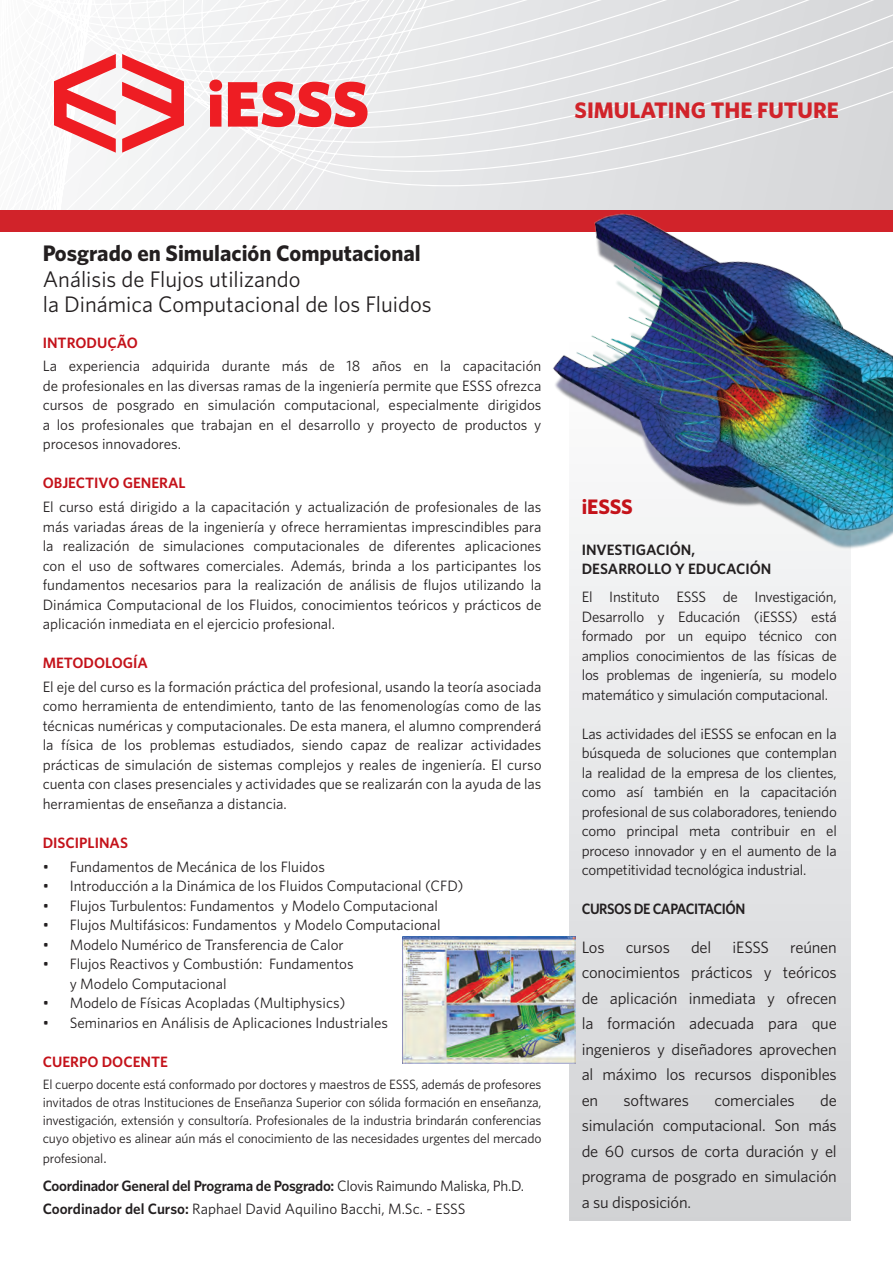
<style>
.page{position:relative;width:893px;height:1263px;background:#fff}
.page>*{position:absolute;margin:0;border:0;box-sizing:border-box;transform-origin:0 0}
.t1{font:22.5px/25.5px "Whitney";color:#231f20}
.t2{font:700 22.5px "Whitney";color:#231f20}
.t3{font:700 22.5px "Whitney";color:#d1232a}
.t4{font:700 21px "Whitney";letter-spacing:-.005em;color:#c4121a}
.t5{font:16.5px/25.5px "Whitney";letter-spacing:-.01em;color:#231f20;text-align:justify}
.t6{font:15px/19.5px "Whitney";color:#231f20;text-align:justify}
.t7{font:600 15px "Whitney";color:#c4121a}
.t8{font:600 15px "Whitney";color:#231f20}
.t9{font:600 15px "Whitney";color:#231f20;scale:.94 1}
.t10{font:13.5px/18px "Whitney";letter-spacing:-.01em;color:#231f20;text-align:justify}
.s1{font-size:15px}
.s2{font-weight:600}
</style>
<div class="page">
<svg style="left:96px;top:0;width:797px;height:210px;fill:#e4e5e7"></svg>
<svg style="left:209px;top:80px;width:13px;height:47px"></svg>
<svg style="left:228px;top:82px;width:140px;height:45px"></svg>
<svg style="left:122px;top:54px;width:62px;height:99px"></svg>
<svg style="left:54px;top:54px;width:62px;height:99px"></svg>
<div style="left:0;top:210px;width:893px;height:22px;background:#d1232a"></div>
<svg style="left:570px;top:556px;width:280px;height:664px"></svg>
<img style="left:403px;top:937px;width:172px;height:126px">
<img style="left:553px;top:213px;width:340px;height:343px">
<h1 class="t3" style="left:575px;top:96px;width:266px">SIMULATING THE FUTURE</h1>
<h1 class="t2" style="left:43px;top:240px;width:380px">Posgrado en Simulación Computacional</h1>
<h1 class="t1" style="left:43px;top:266px;width:391px">Análisis de Flujos utilizando<br>la Dinámica Computacional de los Fluidos</h1>
<p class="t7" style="left:43px;top:333px;width:97px">introdução</p>
<p class="t6" style="left:43px;top:356px;width:500px">La experiencia adquirida durante más de 18 años en la capacitación de profesionales en las diversas ramas de la ingeniería permite que ESSS ofrezca cursos de posgrado en simulación computacional, especialmente dirigidos a los profesionales que trabajan en el desarrollo y proyecto de productos y procesos innovadores.</p>
<p class="t7" style="left:43px;top:474px;width:144px">Objectivo GeNEral</p>
<p class="t6" style="left:43px;top:497px;width:500px">El curso está dirigido a la capacitación y actualización de profesionales de las más variadas áreas de la ingeniería y ofrece herramientas imprescindibles para la realización de simulaciones computacionales de diferentes aplicaciones con el uso de softwares comerciales. Además, brinda a los participantes los fundamentos necesarios para la realización de análisis de flujos utilizando la Dinámica Computacional de los Fluidos, conocimientos teóricos y prácticos de aplicación inmediata en el ejercicio profesional.</p>
<p class="t7" style="left:43px;top:654px;width:107px">Metodolog Ía</p>
<p class="t6" style="left:43px;top:677px;width:500px">El eje del curso es la formación práctica del profesional, usando la teoría asociada como herramienta de entendimiento, tanto de las fenomenologías como de las técnicas numéricas y computacionales. De esta manera, el alumno comprenderá la física de los problemas estudiados, siendo capaz de realizar actividades prácticas de simulación de sistemas complejos y reales de ingeniería. El curso cuenta con clases presenciales y actividades que se realizarán con la ayuda de las herramientas de enseñanza a distancia.</p>
<p class="t7" style="left:43px;top:833px;width:87px">Disciplinas</p>
<p class="t6" style="left:43px;top:856px;width:284px">• Fundamentos de Mecánica de los Fluidos</p>
<p class="t6" style="left:43px;top:876px;width:422px">• Introducción a la Dinámica de los Fluidos Computacional (CFD)</p>
<p class="t6" style="left:43px;top:895px;width:397px">• Flujos Turbulentos: Fundamentos y Modelo Computacional</p>
<p class="t6" style="left:43px;top:915px;width:399px">• Flujos Multifásicos: Fundamentos y Modelo Computacional</p>
<p class="t6" style="left:43px;top:934px;width:303px">• Modelo Numérico de Transferencia de Calor</p>
<p class="t6" style="left:70px;top:954px;width:285px;text-indent:-27px">• Flujos Reactivos y Combustión: Fundamentos y Modelo Computacional</p>
<p class="t6" style="left:43px;top:993px;width:304px">• Modelo de Físicas Acopladas (Multiphysics)</p>
<p class="t6" style="left:43px;top:1012px;width:347px">• Seminarios en Análisis de Aplicaciones Industriales</p>
<p class="t7" style="left:43px;top:1052px;width:127px">CUErpo Docente</p>
<p class="t10" style="left:43px;top:1075px;width:500px">El cuerpo docente está conformado por doctores y maestros de ESSS, además de profesores invitados de otras Instituciones de Enseñanza Superior con sólida formación en enseñanza, investigación, extensión y consultoría. Profesionales de la industria brindarán conferencias cuyo objetivo es alinear aún más el conocimiento de las necesidades urgentes del mercado</p>
<p class="t10" style="left:43px;top:1149px;width:65px">profesional<span class="s1">.</span></p>
<p class="t6" style="left:43px;top:1173px;width:483px;line-height:23.7px"><span class="s2">Coordinador General del Programa de Posgrado:</span> Clovis Raimundo Maliska, Ph.D.<br><span class="s2">Coordinador del Curso:</span> Raphael David Aquilino Bacchi, M.Sc. - ESSS</p>
<h2 class="t4" style="left:582px;top:494px;width:53px">iESSS</h2>
<p class="t8" style="left:582px;top:540px;width:9px">INVESTI</p>
<p class="t8" style="left:636px;top:540px;width:61px">GACIÓN,</p>
<p class="t8" style="left:582px;top:560px;width:7px">DESARROLLO</p>
<p class="t8" style="left:675px;top:560px;width:20px">Y EDUCACI</p>
<p class="t8" style="left:750px;top:560px;width:21px">ÓN</p>
<p class="t6" style="left:582px;top:587px;width:257px">El Instituto ESSS de Investigación, Desarrollo y Educación (iESSS) está formado por un equipo técnico con amplios conocimientos de las físicas de los problemas de ingeniería, su modelo matemático y simulación computacional.</p>
<p class="t6" style="left:582px;top:724px;width:257px">Las actividades del iESSS se enfocan en la búsqueda de soluciones que contemplan la realidad de la empresa de los clientes, como así también en la capacitación profesional de sus colaboradores, teniendo como principal meta contribuir en el proceso innovador y en el aumento de la competitividad tecnológica industrial.</p>
<p class="t9" style="left:582px;top:900px;width:10px">CURSOS</p>
<p class="t9" style="left:634px;top:900px;width:30px">DE CAPACITACIóN</p>
<p class="t5" style="left:582px;top:934px;width:24px">Los</p>
<p class="t5" style="left:626px;top:934px;width:46px">cursos</p>
<p class="t5" style="left:691px;top:934px;width:22px">del</p>
<p class="t5" style="left:732px;top:934px;width:38px">iESSS</p>
<p class="t5" style="left:582px;top:934px;width:257px;text-indent:208px">reúnen conocimientos prácticos y teóricos de aplicación inmediata y ofrecen la formación adecuada para que ingenieros y diseñadores aprovechen al máximo los recursos disponibles en</p>
<p class="t5" style="left:582px;top:1087px;width:257px;text-indent:238px">de simulación computacional. Son más de 60 cursos de corta duración y el programa de posgrado en simulación a su disposición.</p>
<p class="t5" style="left:624px;top:1087px;width:67px">softwares</p>
<p class="t5" style="left:714px;top:1087px;width:82px">comerciales</p>
</div>
